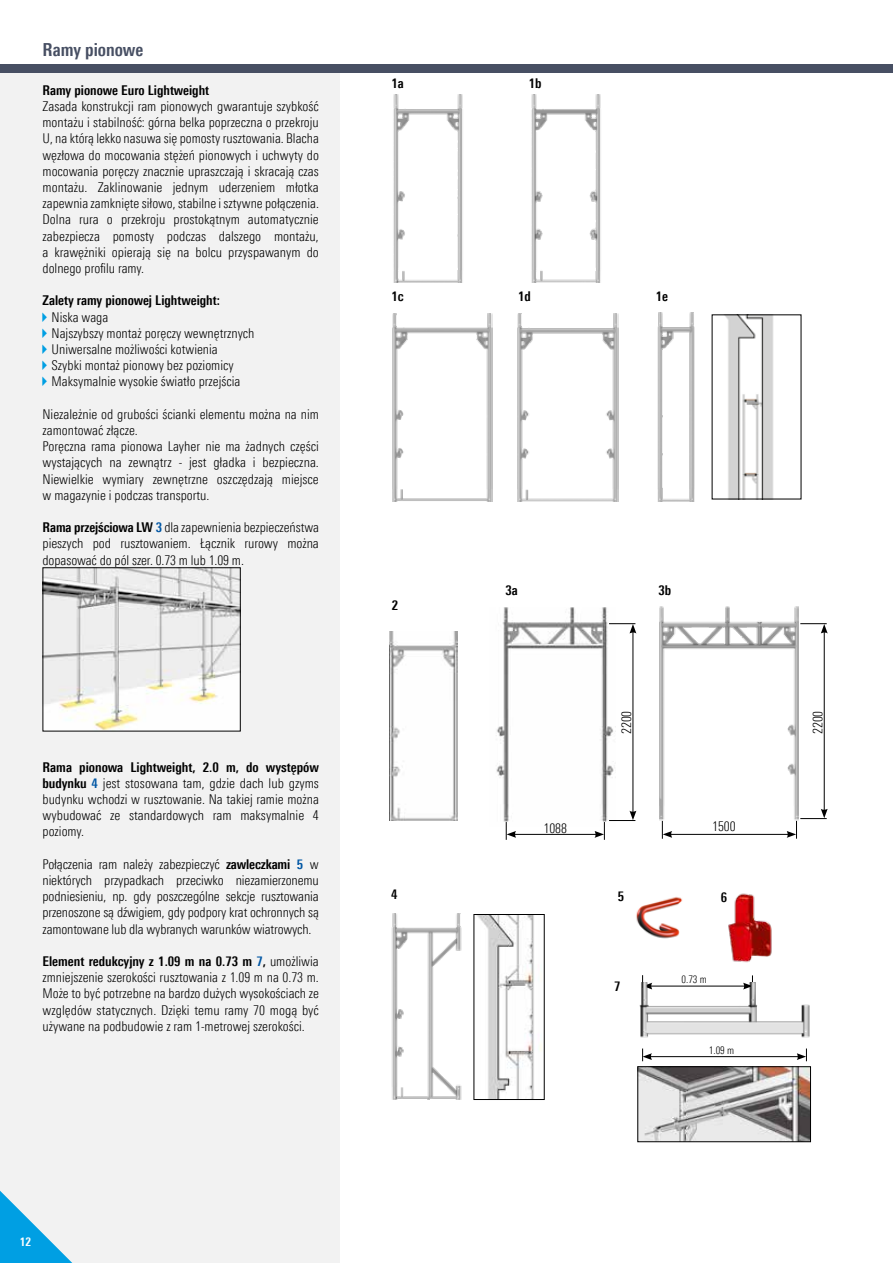
<style>
.page{position:relative;width:893px;height:1263px;background:#fff}
.page>*{position:absolute;margin:0;border:0;box-sizing:border-box;transform-origin:0 0}
.t1{font:700 18px "Linotype Univers 620 Cn";color:#474f63}
.t2{font:300 13.5px/16.2px "Linotype Univers 320 Cn";color:#000;text-align:justify}
.t3{font:700 13.5px "Linotype Univers 620 Cn";color:#000}
.t4{font:700 12px "Linotype Univers 620 Cn";color:#fff}
.t5{font:300 10.5px "Linotype Univers 320 Cn";color:#000}
.s1{font-family:"Linotype Univers 620 Cn";font-weight:700}
.s2{font-family:"Linotype Univers 620 Cn";font-weight:700;color:#0056a4}
.s3{color:#0056a4}
.s4{font-family:"Linotype Univers 320 Cn";font-weight:300}
</style>
<div class="page">
<div style="left:0;top:72px;width:340px;height:1191px;background:#f2f2f2"></div>
<div style="left:0;top:64px;width:893px;height:8px;background:#474f63"></div>
<svg style="left:0;top:1190px;width:73px;height:73px"></svg>
<img style="left:477px;top:916px;width:65px;height:182px">
<img style="left:496px;top:607px;width:119px;height:219px">
<img style="left:725px;top:316px;width:49px;height:181px">
<hr style="left:824px;top:631px;width:1px;height:180px;background:#000">
<hr style="left:633px;top:631px;width:1px;height:182px;background:#000">
<svg style="left:800px;top:623px;width:28px;height:10px"></svg>
<svg style="left:609px;top:623px;width:27px;height:10px"></svg>
<hr style="left:514px;top:834px;width:83px;height:1px;background:#000">
<svg style="left:800px;top:809px;width:28px;height:11px"></svg>
<svg style="left:594px;top:811px;width:42px;height:29px"></svg>
<svg style="left:506px;top:822px;width:10px;height:18px"></svg>
<img style="left:389px;top:631px;width:69px;height:189px">
<img style="left:657px;top:313px;width:38px;height:188px">
<img style="left:391px;top:913px;width:71px;height:187px">
<img style="left:660px;top:606px;width:139px;height:233px">
<img style="left:517px;top:313px;width:101px;height:188px">
<img style="left:636px;top:897px;width:47px;height:42px">
<img style="left:728px;top:893px;width:44px;height:70px">
<img style="left:45px;top:569px;width:194px;height:160px">
<div style="left:43px;top:567px;width:198px;height:164px;border:1px solid #000"></div>
<img style="left:639px;top:1068px;width:170px;height:72px">
<div style="left:637px;top:1066px;width:174px;height:76px;border:1px solid #000"></div>
<hr style="left:650px;top:1056px;width:149px;height:1px;background:#000">
<svg style="left:642px;top:1054px;width:10px;height:7px"></svg>
<svg style="left:797px;top:1054px;width:10px;height:7px"></svg>
<svg style="left:642px;top:975px;width:10px;height:8px"></svg>
<svg style="left:743px;top:975px;width:10px;height:8px"></svg>
<img style="left:393px;top:95px;width:70px;height:188px">
<img style="left:531px;top:95px;width:70px;height:188px">
<img style="left:392px;top:313px;width:101px;height:188px">
<img style="left:639px;top:983px;width:171px;height:71px">
<h1 class="t1" style="left:43px;top:38px;width:102px">Ramy pionowe</h1>
<p class="t3" style="left:43px;top:82px;width:168px">Ramy pionowe Euro Lightweight</p>
<p class="t2" style="left:43px;top:98px;width:278px">Zasada konstrukcji ram pionowych gwarantuje szybkość montażu i stabilność: górna belka poprzeczna o przekroju U, na którą lekko nasuwa się pomosty rusztowania. Blacha węzłowa do mocowania stężeń pionowych i uchwyty do mocowania poręczy znacznie upraszczają i skracają czas montażu. Zaklinowanie jednym uderzeniem młotka zapewnia zamknięte siłowo, stabilne i sztywne połączenia.<br>Dolna rura o przekroju prostokątnym automatycznie zabezpiecza pomosty podczas dalszego montażu, a krawężniki opierają się na bolcu przyspawanym do dolnego profilu ramy.</p>
<p class="t3" style="left:43px;top:293px;width:179px">Zalety ramy pionowej Lightweight:</p>
<p class="t2" style="left:52px;top:309px;width:204px;text-align:left">Niska waga<br>Najszybszy montaż poręczy wewnętrznych<br>Uniwersalne możliwości kotwienia<br>Szybki montaż pionowy bez poziomicy<br>Maksymalnie wysokie światło przejścia</p>
<p class="t2" style="left:43px;top:406px;width:278px;text-align:left">Niezależnie od grubości ścianki elementu można na nim zamontować złącze.<br>Poręczna rama pionowa Layher nie ma żadnych części wystających na zewnątrz - jest gładka i bezpieczna.<br>Niewielkie wymiary zewnętrzne oszczędzają miejsce w magazynie i podczas transportu.</p>
<p class="t2" style="left:43px;top:519px;width:278px"><span class="s1">Rama przejściowa LW</span> <span class="s2">3</span> dla zapewnienia bezpieczeństwa pieszych pod rusztowaniem. Łącznik rurowy można dopasować do pól szer. 0.73 m lub 1.09 m.</p>
<p class="t3" style="left:43px;top:759px;width:278px">Rama pionowa Lightweight, 2.0 m, do występów</p>
<p class="t2" style="left:43px;top:775px;width:278px"><span class="s1">budynku</span> <span class="s2">4</span> jest stosowana tam, gdzie dach lub gzyms budynku wchodzi w rusztowanie. Na takiej ramie można wybudować ze standardowych ram maksymalnie 4 poziomy.</p>
<p class="t2" style="left:43px;top:856px;width:278px">Połączenia ram należy zabezpieczyć <span class="s1">zawleczkami</span> <span class="s2">5</span> w niektórych przypadkach przeciwko niezamierzonemu podniesieniu, np. gdy poszczególne sekcje rusztowania przenoszone są dźwigiem, gdy podpory krat ochronnych są zamontowane lub dla wybranych warunków wiatrowych.</p>
<p class="t3" style="left:43px;top:953px;width:278px">Element redukcyjny z 1.09 m na 0.73 m <span class="s3">7</span>, <span class="s4">umożliwia</span></p>
<p class="t2" style="left:43px;top:969px;width:278px">zmniejszenie szerokości rusztowania z 1.09 m na 0.73 m.<br>Może to być potrzebne na bardzo dużych wysokościach ze względów statycznych. Dzięki temu ramy 70 mogą być używane na podbudowie z ram 1-metrowej szerokości.</p>
<p class="t3" style="left:391px;top:75px;width:14px">1a</p>
<p class="t3" style="left:529px;top:75px;width:14px">1b</p>
<p class="t3" style="left:391px;top:289px;width:14px">1c</p>
<p class="t3" style="left:518px;top:289px;width:14px">1d</p>
<p class="t3" style="left:656px;top:289px;width:14px">1e</p>
<p class="t3" style="left:392px;top:598px;width:8px">2</p>
<p class="t3" style="left:391px;top:886px;width:8px">4</p>
<p class="t3" style="left:505px;top:582px;width:14px">3a</p>
<p class="t3" style="left:659px;top:582px;width:14px">3b</p>
<p class="t2" style="left:618px;top:734px;width:25px;rotate:-90deg">2200</p>
<p class="t2" style="left:809px;top:734px;width:25px;rotate:-90deg">2200</p>
<p class="t2" style="left:543px;top:820px;width:25px">1088</p>
<p class="t2" style="left:712px;top:818px;width:25px">1500</p>
<p class="t3" style="left:618px;top:888px;width:8px">5</p>
<p class="t3" style="left:614px;top:978px;width:8px">7</p>
<p class="t3" style="left:721px;top:889px;width:8px">6</p>
<p class="t5" style="left:681px;top:973px;width:27px">0.73 m</p>
<p class="t5" style="left:709px;top:1044px;width:27px">1.09 m</p>
<p class="t4" style="left:20px;top:1235px;width:13px">12</p>
</div>
